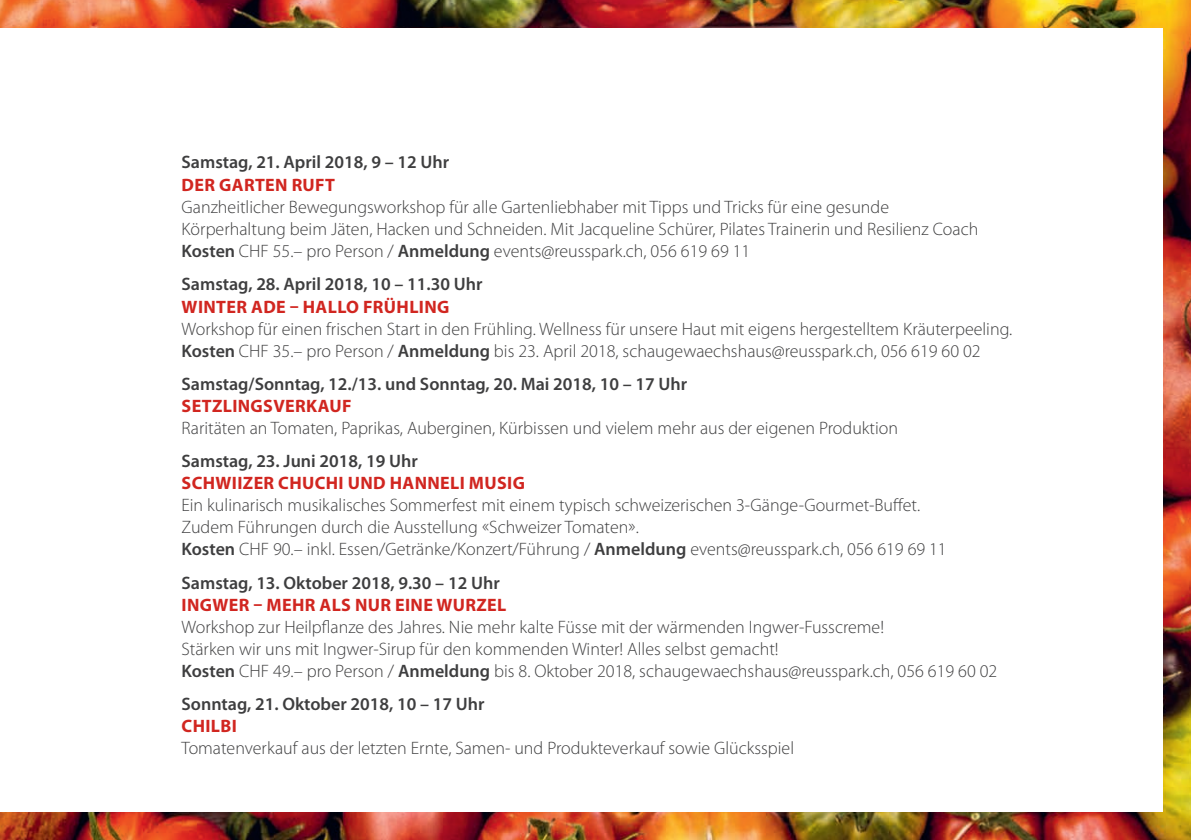
<style>
.page{position:relative;width:1191px;height:840px;background:#fff}
.page>*{position:absolute;margin:0;border:0;box-sizing:border-box;transform-origin:0 0}
.t1{font:300 18px/22px "Myriad Pro";color:#3e3e3f}
.t2{font:600 18px "Myriad Pro";color:#3e3e3f}
.t3{font:700 18px "Myriad Pro";letter-spacing:.02em;color:#d12620}
.s1{font-weight:600}
</style>
<div class="page">
<img style="left:0;top:0;width:1191px;height:839px">
<div style="left:0;top:28px;width:1162px;height:783px;background:#fff"></div>
<p class="t2" style="left:181px;top:150px;width:269px">Samstag, 21. April 2018, 9 – 12 Uhr</p>
<p class="t3" style="left:182px;top:173px;width:155px">DER GARTEN RUFT</p>
<p class="t1" style="left:181px;top:196px;width:798px">Ganzheitlicher Bewegungsworkshop für alle Gartenliebhaber mit Tipps und Tricks für eine gesunde<br>Körperhaltung beim Jäten, Hacken und Schneiden. Mit Jacqueline Schürer, Pilates Trainerin und Resilienz Coach<br><span class="s1">Kosten</span> CHF 55.– pro Person / <span class="s1">Anmeldung</span> events@reusspark.ch, 056 619 69 11</p>
<p class="t2" style="left:181px;top:273px;width:302px">Samstag, 28. April 2018, 10 – 11.30 Uhr</p>
<p class="t3" style="left:182px;top:294px;width:269px">WINTER ADE – HALLO FRÜHLING</p>
<p class="t1" style="left:181px;top:317px;width:832px">Workshop für einen frischen Start in den Frühling. Wellness für unsere Haut mit eigens hergestelltem Kräuterpeeling.<br><span class="s1">Kosten</span> CHF 35.– pro Person / <span class="s1">Anmeldung</span> bis 23. April 2018, schaugewaechshaus@reusspark.ch, 056 619 60 02</p>
<p class="t2" style="left:181px;top:372px;width:507px">Samstag/Sonntag, 12./13. und Sonntag, 20. Mai 2018, 10 – 17 Uhr</p>
<p class="t3" style="left:182px;top:394px;width:171px">SETZLINGSVERKAUF</p>
<p class="t1" style="left:181px;top:416px;width:718px">Raritäten an Tomaten, Paprikas, Auberginen, Kürbissen und vielem mehr aus der eigenen Produktion</p>
<p class="t2" style="left:181px;top:449px;width:238px">Samstag, 23. Juni 2018, 19 Uhr</p>
<p class="t3" style="left:182px;top:471px;width:345px">SCHWIIZER CHUCHI UND HANNELI MUSIG</p>
<p class="t1" style="left:181px;top:494px;width:767px">Ein kulinarisch musikalisches Sommerfest mit einem typisch schweizerischen 3-Gänge-Gourmet-Buffet.<br>Zudem Führungen durch die Ausstellung «Schweizer Tomaten».<br><span class="s1">Kosten</span> CHF 90.– inkl. Essen/Getränke/Konzert/Führung / <span class="s1">Anmeldung</span> events@reusspark.ch, 056 619 69 11</p>
<p class="t2" style="left:181px;top:571px;width:320px">Samstag, 13. Oktober 2018, 9.30 – 12 Uhr</p>
<p class="t3" style="left:182px;top:592px;width:326px">INGWER – MEHR ALS NUR EINE WURZEL</p>
<p class="t1" style="left:181px;top:615px;width:817px">Workshop zur Heilpflanze des Jahres. Nie mehr kalte Füsse mit der wärmenden Ingwer-Fusscreme!<br>Stärken wir uns mit Ingwer-Sirup für den kommenden Winter! Alles selbst gemacht!<br><span class="s1">Kosten</span> CHF 49.– pro Person / <span class="s1">Anmeldung</span> bis 8. Oktober 2018, schaugewaechshaus@reusspark.ch, 056 619 60 02</p>
<p class="t2" style="left:181px;top:692px;width:305px">Sonntag, 21. Oktober 2018, 10 – 17 Uhr</p>
<p class="t3" style="left:182px;top:714px;width:57px">CHILBI</p>
<p class="t1" style="left:181px;top:736px;width:614px">Tomatenverkauf aus der letzten Ernte, Samen- und Produkteverkauf sowie Glücksspiel</p>
</div>
